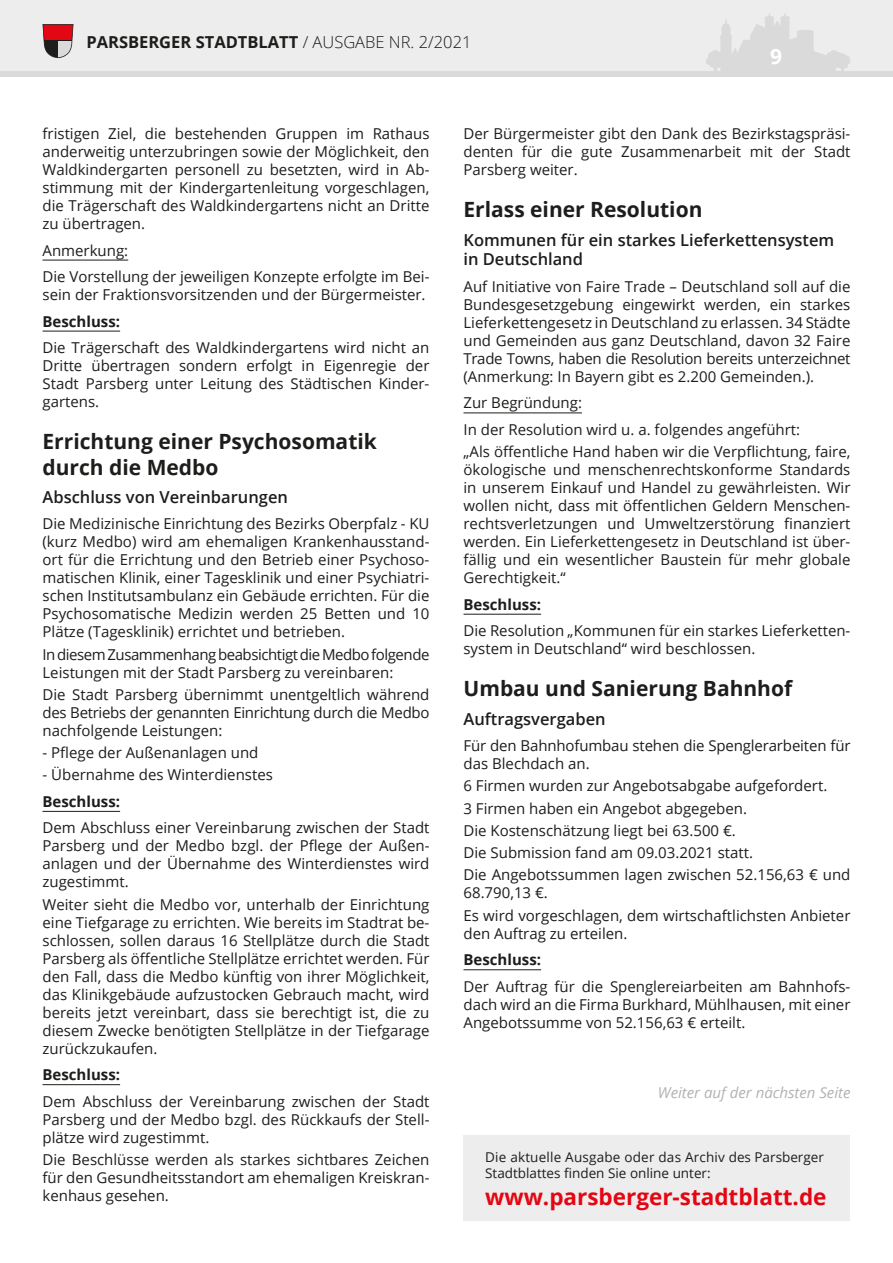
<style>
.page{position:relative;width:893px;height:1263px;background:#fff}
.page>*{position:absolute;margin:0;border:0;box-sizing:border-box;transform-origin:0 0}
.t1{font:700 22.5px "Open Sans";color:#e30613}
.t2{font:700 21px/25.2px "Open Sans";color:#1d1d1b}
.t3{font:700 21px "Open Sans";color:#fff}
.t4{font:600 16.5px/19.8px "Open Sans";color:#1d1d1b}
.t5{font:700 16.5px "Open Sans";color:#1d1d1b}
.t6{font:15px/18px "Open Sans";color:#1d1d1b;text-align:justify}
.t7{font:15px/18px "Open Sans";letter-spacing:-.03em;color:#1d1d1b}
.t8{font:700 15px "Open Sans";color:#1d1d1b}
.t9{font:italic 15px "Open Sans";color:#b3b2b2}
.t10{font:13.5px/16.2px "Open Sans";color:#1d1d1b}
.s1{font-weight:300}
</style>
<div class="page">
<div style="left:0;top:0;width:893px;height:72px;background:#ededed"></div>
<svg style="left:706px;top:13px;width:144px;height:58px"></svg>
<div style="left:747px;top:54px;width:23px;height:18px;background:#dadada"></div>
<svg style="left:43px;top:24px;width:31px;height:34px"></svg>
<div style="left:0;top:71px;width:893px;height:6px;background:#dadada"></div>
<hr style="left:43px;top:260px;width:85px;height:1px;background:#1d1d1b">
<hr style="left:43px;top:331px;width:77px;height:1px;background:#1d1d1b">
<hr style="left:43px;top:811px;width:77px;height:1px;background:#1d1d1b">
<hr style="left:43px;top:1084px;width:77px;height:1px;background:#1d1d1b">
<hr style="left:463px;top:412px;width:119px;height:1px;background:#1d1d1b">
<hr style="left:463px;top:614px;width:78px;height:1px;background:#1d1d1b">
<hr style="left:463px;top:969px;width:78px;height:1px;background:#1d1d1b">
<div style="left:463px;top:1135px;width:387px;height:85px;background:#ededed"></div>
<p class="t5" style="left:86px;top:30px;width:387px">PARSBERGER STADTBLATT <span class="s1">/ AUSGABE NR. 2/2021</span></p>
<h2 class="t3" style="left:770px;top:42px;width:13px">9</h2>
<p class="t6" style="left:43px;top:124px;width:388px">fristigen Ziel, die bestehenden Gruppen im Rathaus anderweitig unterzubringen sowie der Möglichkeit, den Waldkindergarten personell zu besetzten, wird in Ab&shy;stimmung mit der Kindergartenleitung vorgeschlagen, die Trägerschaft des Waldkindergartens nicht an Dritte zu übertragen.</p>
<p class="t6" style="left:43px;top:236px;width:388px;line-height:26.5px">Anmerkung:<br>Die Vorstellung der jeweiligen Konzepte erfolgte im Bei-</p>
<p class="t6" style="left:43px;top:285px;width:385px">sein der Fraktionsvorsitzenden und der Bürgermeister.</p>
<p class="t8" style="left:43px;top:311px;width:79px">Beschluss:</p>
<p class="t6" style="left:43px;top:338px;width:388px">Die Trägerschaft des Waldkindergartens wird nicht an Dritte übertragen sondern erfolgt in Eigenregie der Stadt Parsberg unter Leitung des Städtischen Kinder&shy;gartens.</p>
<h2 class="t2" style="left:43px;top:429px;width:336px">Errichtung einer Psychosomatik durch die Medbo</h2>
<p class="t4" style="left:43px;top:487px;width:247px">Abschluss von Vereinbarungen</p>
<p class="t6" style="left:43px;top:514px;width:388px">Die Medizinische Einrichtung des Bezirks Oberpfalz - KU (kurz Medbo) wird am ehemaligen Krankenhausstand&shy;ort für die Errichtung und den Betrieb einer Psychoso&shy;matischen Klinik, einer Tagesklinik und einer Psychiatri&shy;schen Institutsambulanz ein Gebäude errichten. Für die Psychosomatische Medizin werden 25 Betten und 10<br>Plätze (Tagesklinik) errichtet und betrieben.</p>
<p class="t7" style="left:43px;top:645px;width:388px">In diesem Zusammenhang beabsichtigt die Medbo folgende<br>Leistungen mit der Stadt Parsberg zu vereinbaren:</p>
<p class="t6" style="left:43px;top:685px;width:388px">Die Stadt Parsberg übernimmt unentgeltlich während des Betriebs der genannten Einrichtung durch die Medbo nachfolgende Leistungen:</p>
<p class="t6" style="left:43px;top:743px;width:217px">- Pflege der Außenanlagen und</p>
<p class="t6" style="left:43px;top:765px;width:232px">- Übernahme des Winterdienstes</p>
<p class="t8" style="left:43px;top:791px;width:79px">Beschluss:</p>
<p class="t6" style="left:43px;top:818px;width:388px">Dem Abschluss einer Vereinbarung zwischen der Stadt Parsberg und der Medbo bzgl. der Pflege der Außen&shy;anlagen und der Übernahme des Winterdienstes wird zugestimmt.</p>
<p class="t6" style="left:43px;top:895px;width:388px">Weiter sieht die Medbo vor, unterhalb der Einrichtung eine Tiefgarage zu errichten. Wie bereits im Stadtrat be&shy;schlossen, sollen daraus 16 Stellplätze durch die Stadt Parsberg als öffentliche Stellplätze errichtet werden. Für den Fall, dass die Medbo künftig von ihrer Möglichkeit, das Klinikgebäude aufzustocken Gebrauch macht, wird bereits jetzt vereinbart, dass sie berechtigt ist, die zu diesem Zwecke benötigten Stellplätze in der Tiefgarage zurückzukaufen.</p>
<p class="t8" style="left:43px;top:1064px;width:79px">Beschluss:</p>
<p class="t6" style="left:43px;top:1092px;width:388px">Dem Abschluss der Vereinbarung zwischen der Stadt Parsberg und der Medbo bzgl. des Rückkaufs der Stell&shy;plätze wird zugestimmt.</p>
<p class="t6" style="left:43px;top:1150px;width:388px">Die Beschlüsse werden als starkes sichtbares Zeichen für den Gesundheitsstandort am ehemaligen Kreiskran&shy;kenhaus gesehen.</p>
<p class="t6" style="left:463px;top:124px;width:388px">Der Bürgermeister gibt den Dank des Bezirkstagspräsi&shy;denten für die gute Zusammenarbeit mit der Stadt Parsberg weiter.</p>
<h2 class="t2" style="left:463px;top:196px;width:240px">Erlass einer Resolution</h2>
<p class="t4" style="left:463px;top:229px;width:372px">Kommunen für ein starkes Lieferkettensystem in Deutschland</p>
<p class="t6" style="left:463px;top:277px;width:388px">Auf Initiative von Faire Trade – Deutschland soll auf die Bundesgesetzgebung eingewirkt werden, ein starkes Lieferkettengesetz in Deutschland zu erlassen. 34 Städte und Gemeinden aus ganz Deutschland, davon 32 Faire Trade Towns, haben die Resolution bereits unterzeichnet (Anmerkung: In Bayern gibt es 2.200 Gemeinden.).</p>
<p class="t6" style="left:463px;top:389px;width:338px;line-height:26.5px">Zur Begründung:<br>In der Resolution wird u. a. folgendes angeführt:</p>
<p class="t6" style="left:463px;top:442px;width:388px">„Als öffentliche Hand haben wir die Verpflichtung, faire, ökologische und menschenrechtskonforme Standards in unserem Einkauf und Handel zu gewährleisten. Wir wollen nicht, dass mit öffentlichen Geldern Menschen&shy;rechtsverletzungen und Umweltzerstörung finanziert werden. Ein Lieferkettengesetz in Deutschland ist über&shy;fällig und ein wesentlicher Baustein für mehr globale Gerechtigkeit.“</p>
<p class="t8" style="left:463px;top:594px;width:79px">Beschluss:</p>
<p class="t6" style="left:463px;top:621px;width:388px">Die Resolution „Kommunen für ein starkes Lieferketten&shy;system in Deutschland“ wird beschlossen.</p>
<h2 class="t2" style="left:463px;top:676px;width:330px">Umbau und Sanierung Bahnhof</h2>
<p class="t4" style="left:463px;top:708px;width:144px">Auftragsvergaben</p>
<p class="t6" style="left:463px;top:736px;width:388px">Für den Bahnhofumbau stehen die Spenglerarbeiten für das Blechdach an.</p>
<p class="t6" style="left:463px;top:774px;width:388px;line-height:22.2px;text-align:left">6 Firmen wurden zur Angebotsabgabe aufgefordert.<br>3 Firmen haben ein Angebot abgegeben.<br>Die Kostenschätzung liegt bei 63.500 €.<br>Die Submission fand am 09.03.2021 statt.<br>Die Angebotssummen lagen zwischen 52.156,63 € und</p>
<p class="t6" style="left:463px;top:881px;width:388px;line-height:22.2px">68.790,13 €.<br>Es wird vorgeschlagen, dem wirtschaftlichsten Anbieter</p>
<p class="t6" style="left:463px;top:924px;width:165px">den Auftrag zu erteilen.</p>
<p class="t8" style="left:463px;top:949px;width:79px">Beschluss:</p>
<p class="t6" style="left:463px;top:977px;width:388px">Der Auftrag für die Spenglereiarbeiten am Bahnhofs&shy;dach wird an die Firma Burkhard, Mühlhausen, mit einer Angebotssumme von 52.156,63 € erteilt.</p>
<p class="t9" style="left:658px;top:1082px;width:194px">Weiter auf der nächsten Seite</p>
<p class="t10" style="left:485px;top:1148px;width:340px">Die aktuelle Ausgabe oder das Archiv des Parsberger<br>Stadtblattes finden Sie online unter:</p>
<h1 class="t1" style="left:485px;top:1181px;width:343px">www.parsberger-stadtblatt.de</h1>
</div>
